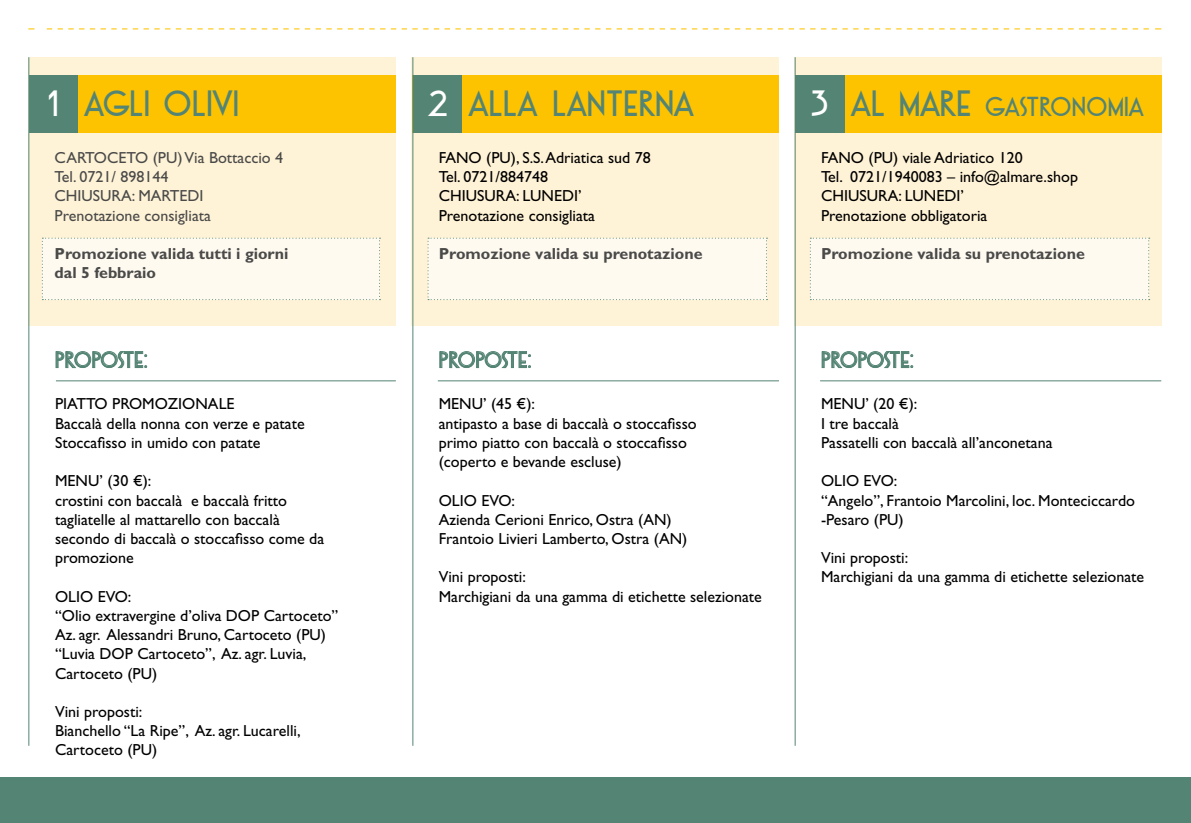
<style>
.page{position:relative;width:1191px;height:823px;background:#fff}
.page>*{position:absolute;margin:0;border:0;box-sizing:border-box;transform-origin:0 0}
.t1{font:32px "DK Otago";letter-spacing:-.05em;color:#548474}
.t2{font:32px "DK Otago";color:#fff}
.t3{font:24px "DK Otago";letter-spacing:-.025em;color:#548474}
.t4{font:20px "DK Otago";letter-spacing:-.05em;color:#548474}
.t5{font:16px/19.2px "Gill Sans Std";color:#000}
.t6{font:700 16px/19.2px "Gill Sans Std";color:#4a4a49}
.t7{font:16px/19.2px "Gill Sans Std";color:#4a4a49}
.s1{color:#fff}
.s2{font-size:32px;color:#fff}
.s3{font-size:32px}
</style>
<div class="page">
<div style="left:0;top:777px;width:1191px;height:45px;background:#548474"></div>
<div style="left:29px;top:57px;width:367px;height:268px;background:#fff3d7"></div>
<div style="left:412px;top:57px;width:367px;height:268px;background:#fff3d7"></div>
<svg style="left:47px;top:28px;width:1102px;height:1px"></svg>
<div style="left:30px;top:76px;width:366px;height:57px;background:#fdc300"></div>
<svg style="left:56px;top:351px;width:91px;height:17px"></svg>
<div style="left:42px;top:237px;width:338px;height:63px;background:#fffaf0"></div>
<div style="left:413px;top:76px;width:366px;height:57px;background:#fdc300"></div>
<div style="left:427px;top:237px;width:340px;height:63px;background:#fffaf0"></div>
<hr style="left:56px;top:380px;width:340px;height:1px;background:#548474">
<svg style="left:439px;top:351px;width:92px;height:17px"></svg>
<hr style="left:28px;top:57px;width:1px;height:688px;background:#548474">
<hr style="left:438px;top:380px;width:341px;height:1px;background:#548474">
<hr style="left:412px;top:57px;width:1px;height:688px;background:#548474">
<div style="left:794px;top:57px;width:367px;height:268px;background:#fff3d7"></div>
<div style="left:795px;top:76px;width:366px;height:57px;background:#fdc300"></div>
<div style="left:810px;top:237px;width:339px;height:63px;background:#fffaf0"></div>
<div style="left:795px;top:76px;width:49px;height:57px;background:#548474"></div>
<svg style="left:821px;top:351px;width:92px;height:17px"></svg>
<hr style="left:820px;top:380px;width:341px;height:1px;background:#548474">
<hr style="left:794px;top:57px;width:1px;height:688px;background:#548474">
<div style="left:29px;top:76px;width:48px;height:57px;background:#548474"></div>
<div style="left:413px;top:76px;width:49px;height:57px;background:#548474"></div>
<h1 class="t2" style="left:47px;top:83px;width:13px">1</h1>
<h1 class="t1" style="left:426px;top:83px;width:271px"><span class="s1">2</span> ALLA LANTERNA</h1>
<h2 class="t3" style="left:810px;top:91px;width:336px"><span class="s2">3</span> <span class="s3">AL MARE</span> GASTRONOMIA</h2>
<h1 class="t1" style="left:82px;top:83px;width:158px">AGLI OLIVI</h1>
<p class="t7" style="left:55px;top:148px;width:230px">CARTOCETO (PU) Via Bottaccio 4<br>Tel. 0721/ 898144<br>CHIUSURA: MARTEDI<br>Prenotazione consigliata</p>
<p class="t5" style="left:439px;top:148px;width:213px">FANO (PU), S.S. Adriatica sud 78<br>Tel. 0721/884748<br>CHIUSURA: LUNEDI’<br>Prenotazione consigliata</p>
<p class="t6" style="left:55px;top:243px;width:235px">Promozione valida tutti i giorni dal 5 febbraio</p>
<p class="t6" style="left:439px;top:243px;width:265px">Promozione valida su prenotazione</p>
<p class="t4" style="left:55px;top:347px;width:94px">PROPOSTE:</p>
<p class="t5" style="left:55px;top:394px;width:251px">PIATTO PROMOZIONALE<br>Baccalà della nonna con verze e patate<br>Stoccafisso in umido con patate</p>
<p class="t5" style="left:55px;top:471px;width:271px">MENU’ (30 €):<br>crostini con baccalà e baccalà fritto tagliatelle al mattarello con baccalà secondo di baccalà o stoccafisso come da promozione</p>
<p class="t5" style="left:55px;top:586px;width:285px">OLIO EVO:<br>“Olio extravergine d’oliva DOP Cartoceto”<br>Az. agr. Alessandri Bruno, Cartoceto (PU) “Luvia DOP Cartoceto”, Az. agr. Luvia,<br>Cartoceto (PU)</p>
<p class="t5" style="left:55px;top:701px;width:247px">Vini proposti:<br>Bianchello “La Ripe”, Az. agr. Lucarelli,<br>Cartoceto (PU)</p>
<p class="t4" style="left:439px;top:347px;width:94px">PROPOSTE:</p>
<p class="t5" style="left:439px;top:394px;width:259px">MENU’ (45 €):<br>antipasto a base di baccalà o stoccafisso primo piatto con baccalà o stoccafisso (coperto e bevande escluse)</p>
<p class="t5" style="left:439px;top:490px;width:250px">OLIO EVO:<br>Azienda Cerioni Enrico, Ostra (AN)<br>Frantoio Livieri Lamberto, Ostra (AN)</p>
<p class="t5" style="left:439px;top:567px;width:325px">Vini proposti:<br>Marchigiani da una gamma di etichette selezionate</p>
<p class="t5" style="left:821px;top:148px;width:258px">FANO (PU) viale Adriatico 120<br>Tel. 0721/1940083 – info@almare.shop<br>CHIUSURA: LUNEDI’<br>Prenotazione obbligatoria</p>
<p class="t6" style="left:821px;top:243px;width:265px">Promozione valida su prenotazione</p>
<p class="t4" style="left:821px;top:347px;width:94px">PROPOSTE:</p>
<p class="t5" style="left:821px;top:394px;width:233px">MENU’ (20 €):<br>I tre baccalà<br>Passatelli con baccalà all’anconetana</p>
<p class="t5" style="left:821px;top:471px;width:315px">OLIO EVO:<br>“Angelo”, Frantoio Marcolini, loc. Monteciccardo -Pesaro (PU)</p>
<p class="t5" style="left:821px;top:548px;width:325px">Vini proposti:<br>Marchigiani da una gamma di etichette selezionate</p>
</div>
